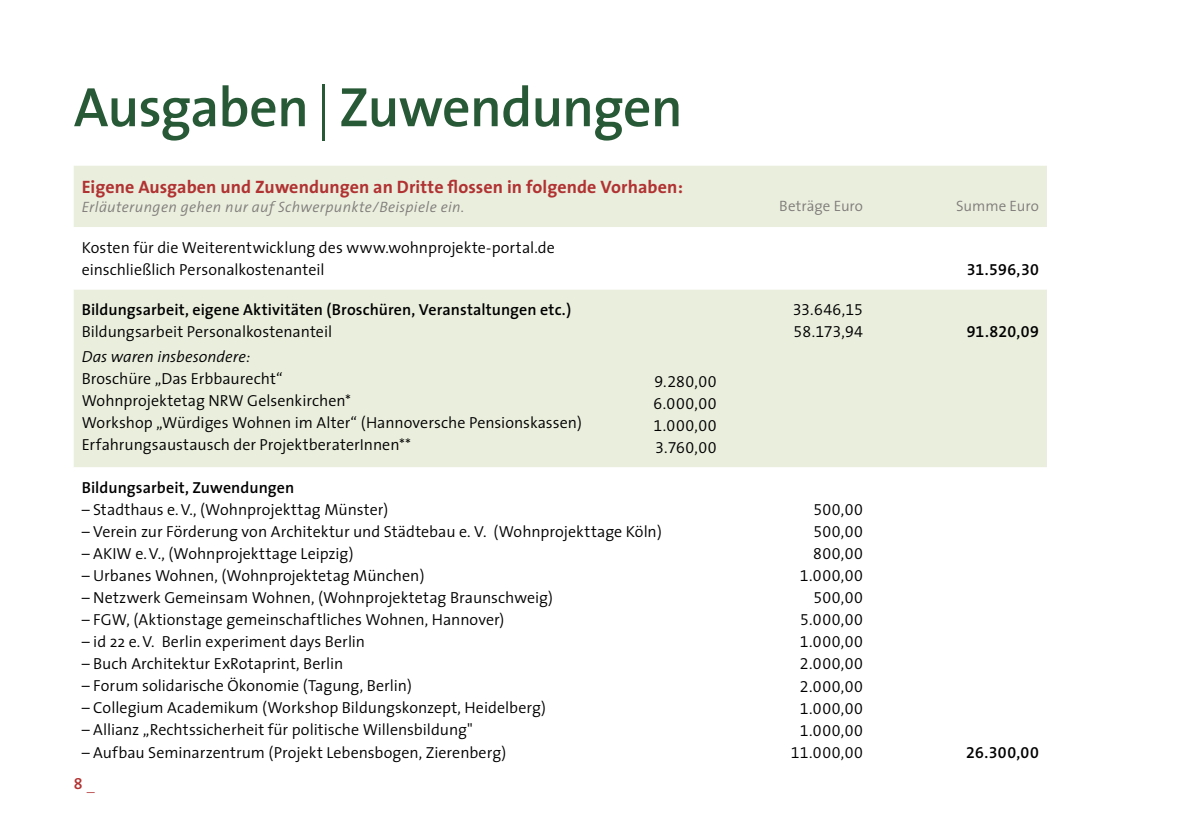
<style>
.page{position:relative;width:1191px;height:840px;background:#fff}
.page>*{position:absolute;margin:0;border:0;box-sizing:border-box;transform-origin:0 0}
.t1{font:600 56px "The Sans";letter-spacing:-.02em;color:#285936}
.t2{font:700 18px "The Sans";letter-spacing:.005em;color:#b13232}
.t3{font:300 16px/22px "The Sans";color:#000}
.t4{font:16px/22px "The Sans Semi Light Expert";letter-spacing:.04em;color:#000;text-align:justify}
.t5{font:600 16px "The Sans";letter-spacing:.005em;color:#000}
.t6{font:16px "The Sans Semi Bold Expert";letter-spacing:.02em;color:#000}
.t7{font:italic 300 16px "The Sans";color:#000}
.t8{font:16px/22px "The Sans Semi Light Expert";color:#000}
.t9{font:16px "The Sans Semi Bold Caps";color:#b13232}
.t10{font:italic 300 15px "The Sans";letter-spacing:.02em;color:#807c7a}
.t11{font:300 15px "The Sans";letter-spacing:-.005em;color:#807c7a}
.s1{font-weight:300}
.s2{font-family:"The Sans Light Caps"}
</style>
<div class="page">
<div style="left:74px;top:166px;width:973px;height:61px;background:#e9eedd"></div>
<div style="left:74px;top:289px;width:973px;height:178px;background:#e9eedd"></div>
<h1 class="t1" style="left:74px;top:60px;width:610px">Ausgaben<span class="s1">|</span>Zuwendungen</h1>
<p class="t2" style="left:82px;top:172px;width:603px">Eigene Ausgaben und Zuwendungen an Dritte flossen in folgende Vorhaben:</p>
<p class="t10" style="left:82px;top:194px;width:384px">Erläuterungen gehen nur auf Schwerpunkte/Beispiele ein.</p>
<p class="t11" style="left:779px;top:193px;width:85px">Beträge Euro</p>
<p class="t11" style="left:956px;top:193px;width:84px">Summe Euro</p>
<p class="t3" style="left:82px;top:236px;width:475px">Kosten für die Weiterentwicklung des www.wohnprojekte-portal.de einschließlich Personalkostenanteil</p>
<p class="t6" style="left:966px;top:256px;width:74px">31.596,30</p>
<p class="t5" style="left:82px;top:296px;width:491px">Bildungsarbeit, eigene Aktivitäten (Broschüren, Veranstaltungen etc.)</p>
<p class="t3" style="left:82px;top:320px;width:252px">Bildungsarbeit Personalkostenanteil</p>
<p class="t7" style="left:82px;top:343px;width:170px">Das waren insbesondere:</p>
<p class="t3" style="left:82px;top:367px;width:502px">Broschüre „Das Erbbaurecht“<br>Wohnprojektetag NRW Gelsenkirchen*<br>Workshop „Würdiges Wohnen im Alter“ (Hannoversche Pensionskassen)<br>Erfahrungsaustausch der ProjektberaterInnen**</p>
<p class="t4" style="left:653px;top:370px;width:65px">9.280,00<br>6.000,00<br>1.000,00<br>3.760,00</p>
<p class="t5" style="left:82px;top:474px;width:214px">Bildungsarbeit, Zuwendungen</p>
<p class="t3" style="left:82px;top:498px;width:308px">– Stadthaus e.V., (Wohnprojekttag Münster)</p>
<p class="t3" style="left:82px;top:520px;width:582px">– Verein zur Förderung von Architektur und Städtebau e. V. (Wohnprojekttage Köln)</p>
<p class="t3" style="left:82px;top:542px;width:273px">– AKIW e.V., (Wohnprojekttage Leipzig)</p>
<p class="t3" style="left:82px;top:564px;width:344px">– Urbanes Wohnen, (Wohnprojektetag München)</p>
<p class="t3" style="left:82px;top:586px;width:473px">– Netzwerk Gemeinsam Wohnen, (Wohnprojektetag Braunschweig)</p>
<p class="t3" style="left:82px;top:608px;width:424px">– FGW, (Aktionstage gemeinschaftliches Wohnen, Hannover)</p>
<p class="t3" style="left:82px;top:630px;width:285px">– id 22 e.V. Berlin experiment days Berlin</p>
<p class="t3" style="left:82px;top:652px;width:263px">– Buch Architektur ExRotaprint, Berlin</p>
<p class="t3" style="left:82px;top:674px;width:332px">– Forum solidarische Ökonomie (Tagung, Berlin)</p>
<p class="t3" style="left:82px;top:696px;width:466px">– Collegium Academikum (Workshop Bildungskonzept, Heidelberg)</p>
<p class="t3" style="left:82px;top:718px;width:392px">– Allianz „Rechtssicherheit für politische Willensbildung"</p>
<p class="t3" style="left:82px;top:740px;width:426px">– Aufbau Seminarzentrum (Projekt Lebensbogen, Zierenberg)</p>
<p class="t9" style="left:74px;top:769px;width:23px">8 <span class="s2">_</span></p>
<p class="t8" style="left:792px;top:298px;width:72px">33.646,15<br>58.173,94</p>
<p class="t4" style="left:791px;top:498px;width:74px;text-align:right">500,00<br>500,00<br>800,00<br>1.000,00<br>500,00<br>5.000,00<br>1.000,00<br>2.000,00<br>2.000,00<br>1.000,00<br>1.000,00<br>11.000,00</p>
<p class="t6" style="left:967px;top:318px;width:74px">91.820,09</p>
<p class="t6" style="left:966px;top:738px;width:74px">26.300,00</p>
</div>
